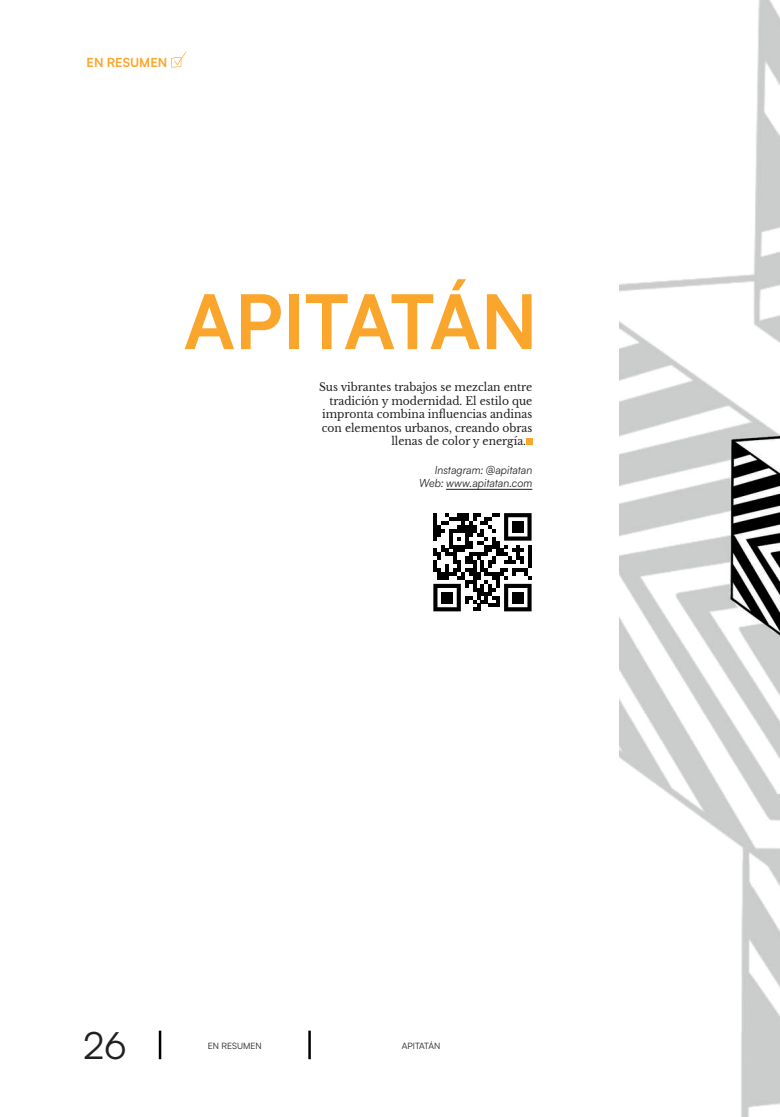
<style>
.page{position:relative;width:780px;height:1117px;background:#fff}
.page>*{position:absolute;margin:0;border:0;box-sizing:border-box;transform-origin:0 0}
.t1{font:700 75px "Satoshi";color:#faa52c}
.t2{font:37.5px "Satoshi";color:#221f1f}
.t3{font:700 12.5px "Satoshi";color:#faa52c}
.t4{font:11.25px "Libre Baskerville";color:#221f1f;scale:.95 1}
.t5{font:italic 11.25px/13.5px "Satoshi";letter-spacing:.005em;color:#221f1f;text-align:right;scale:.95 1}
.t6{font:8.75px "Satoshi";color:#221f1f}
</style>
<div class="page">
<hr style="left:446px;top:489px;width:86px;height:1px;background:#221f1f">
<svg style="left:526px;top:439px;width:6px;height:6px"></svg>
<svg style="left:171px;top:52px;width:15px;height:15px"></svg>
<hr style="left:308px;top:1030px;width:3px;height:28px;background:#000">
<hr style="left:159px;top:1030px;width:2px;height:28px;background:#000">
<img style="left:619px;top:0;width:161px;height:1116px">
<svg style="left:433px;top:513px;width:98px;height:98px"></svg>
<div style="left:512px;top:591px;width:11px;height:12px;background:#000"></div>
<div style="left:441px;top:591px;width:12px;height:12px;background:#000"></div>
<div style="left:512px;top:521px;width:11px;height:11px;background:#000"></div>
<p class="t3" style="left:87px;top:55px;width:82px">EN RESUMEN</p>
<h1 class="t1" style="left:184px;top:279px;width:355px">APITATÁN</h1>
<p class="t4" style="left:319px;top:380px;width:226px">Sus vibrantes trabajos se mezclan entre</p>
<p class="t4" style="left:329px;top:393px;width:215px">tradición y modernidad. El estilo que</p>
<p class="t4" style="left:322px;top:407px;width:223px">impronta combina in昀氀uencias andinas</p>
<p class="t4" style="left:322px;top:420px;width:223px">con elementos urbanos, creando obras</p>
<p class="t4" style="left:391px;top:434px;width:143px">llenas de color y energía.</p>
<p class="t5" style="left:419px;top:463px;width:120px">Instagram: @apitatan<br>Web: www.apitatan.com</p>
<h2 class="t2" style="left:83px;top:1025px;width:45px">26</h2>
<p class="t6" style="left:402px;top:1041px;width:40px">APITATÁN</p>
<p class="t6" style="left:208px;top:1041px;width:55px">EN RESUMEN</p>
</div>
